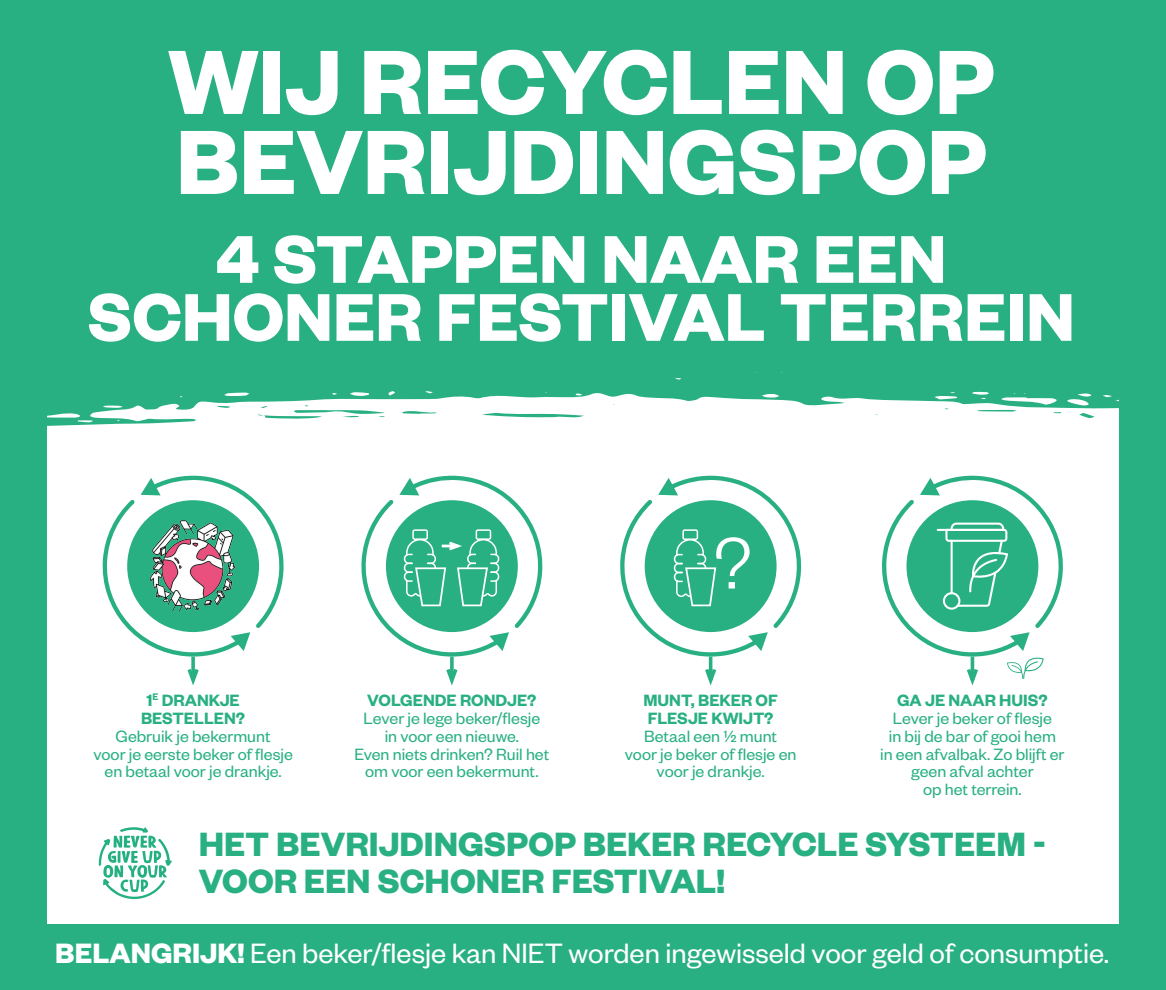
<style>
.page{position:relative;width:1166px;height:990px;background:#29b082}
.page>*{position:absolute;margin:0;border:0;box-sizing:border-box;transform-origin:0 0}
.t1{font:700 100px/80px "Founders Grotesk";color:#fff}
.t2{font:700 74.02px "Founders Grotesk";color:#fff}
.t3{font:700 74px "Founders Grotesk";color:#fff}
.t4{font:700 37px/37px "Founders Grotesk";color:#29b082}
.t5{font:30.76px "Founders Grotesk";color:#fff}
.t6{font:18px/18px "Founders Grotesk";color:#29b082;text-align:center}
.t7{font:600 18px/18px "Founders Grotesk";color:#29b082}
.s1{font-weight:700}
</style>
<div class="page">
<div style="left:47px;top:47px;width:1072px;height:877px;background:#fff"></div>
<div style="left:47px;top:47px;width:1072px;height:379px;background:#29b082"></div>
<svg style="left:482px;top:413px;width:102px;height:6px"></svg>
<svg style="left:976px;top:410px;width:40px;height:1px"></svg>
<svg style="left:402px;top:409px;width:35px;height:5px"></svg>
<svg style="left:1079px;top:413px;width:15px;height:5px"></svg>
<svg style="left:216px;top:406px;width:14px;height:2px"></svg>
<svg style="left:257px;top:405px;width:130px;height:14px"></svg>
<svg style="left:450px;top:656px;width:4px;height:9px"></svg>
<svg style="left:446px;top:665px;width:12px;height:21px"></svg>
<hr style="left:709px;top:656px;width:3px;height:24px;background:#29b082">
<svg style="left:705px;top:665px;width:12px;height:21px"></svg>
<svg style="left:102px;top:475px;width:182px;height:181px"></svg>
<div style="left:127px;top:500px;width:132px;height:132px;background:#29b082;border-radius:50%"></div>
<svg style="left:191px;top:656px;width:4px;height:9px"></svg>
<svg style="left:187px;top:665px;width:12px;height:21px"></svg>
<svg style="left:882px;top:475px;width:181px;height:211px"></svg>
<img style="left:150px;top:520px;width:86px;height:92px">
<svg style="left:99px;top:827px;width:73px;height:72px"></svg>
<svg style="left:361px;top:475px;width:182px;height:181px"></svg>
<svg style="left:620px;top:475px;width:182px;height:181px"></svg>
<h1 class="t1" style="left:168px;top:37px;width:827px">WIJ RECYCLEN OP<br>BEVRIJDINGSPOP</h1>
<h2 class="t2" style="left:216px;top:212px;width:732px">4 STAPPEN NAAR EEN</h2>
<h3 class="t3" style="left:87px;top:270px;width:989px">SCHONER FESTIVAL TERREIN</h3>
<p class="t7" style="left:141px;top:690px;width:106px;text-align:center">1<sup>E</sup> DRANKJE<br>BESTELLEN?</p>
<p class="t6" style="left:93px;top:726px;width:201px">Gebruik je bekermunt<br>voor je eerste beker of flesje en betaal voor je drankje.</p>
<p class="t7" style="left:367px;top:690px;width:171px">VOLGENDE RONDJE?</p>
<p class="t6" style="left:354px;top:708px;width:196px">Lever je lege beker/flesje<br>in voor een nieuwe.<br>Even niets drinken? Ruil het om voor een bekermunt.</p>
<p class="t7" style="left:643px;top:690px;width:136px">MUNT, BEKER OF<br>FLESJE KWIJT?</p>
<p class="t6" style="left:625px;top:726px;width:173px">Betaal een ½ munt<br>voor je beker of flesje en voor je drankje.</p>
<p class="t7" style="left:897px;top:690px;width:152px">GA JE NAAR HUIS?</p>
<p class="t6" style="left:880px;top:708px;width:186px">Lever je beker of flesje<br>in bij de bar of gooi hem<br>in een afvalbak. Zo blijft er geen afval achter<br>op het terrein.</p>
<h3 class="t4" style="left:199px;top:823px;width:849px">HET BEVRIJDINGSPOP BEKER RECYCLE SYSTEEM -<br>VOOR EEN SCHONER FESTIVAL!</h3>
<h3 class="t5" style="left:55px;top:934px;width:1055px"><span class="s1">BELANGRIJK!</span> Een beker/flesje kan NIET worden ingewisseld voor geld of consumptie.</h3>
</div>
